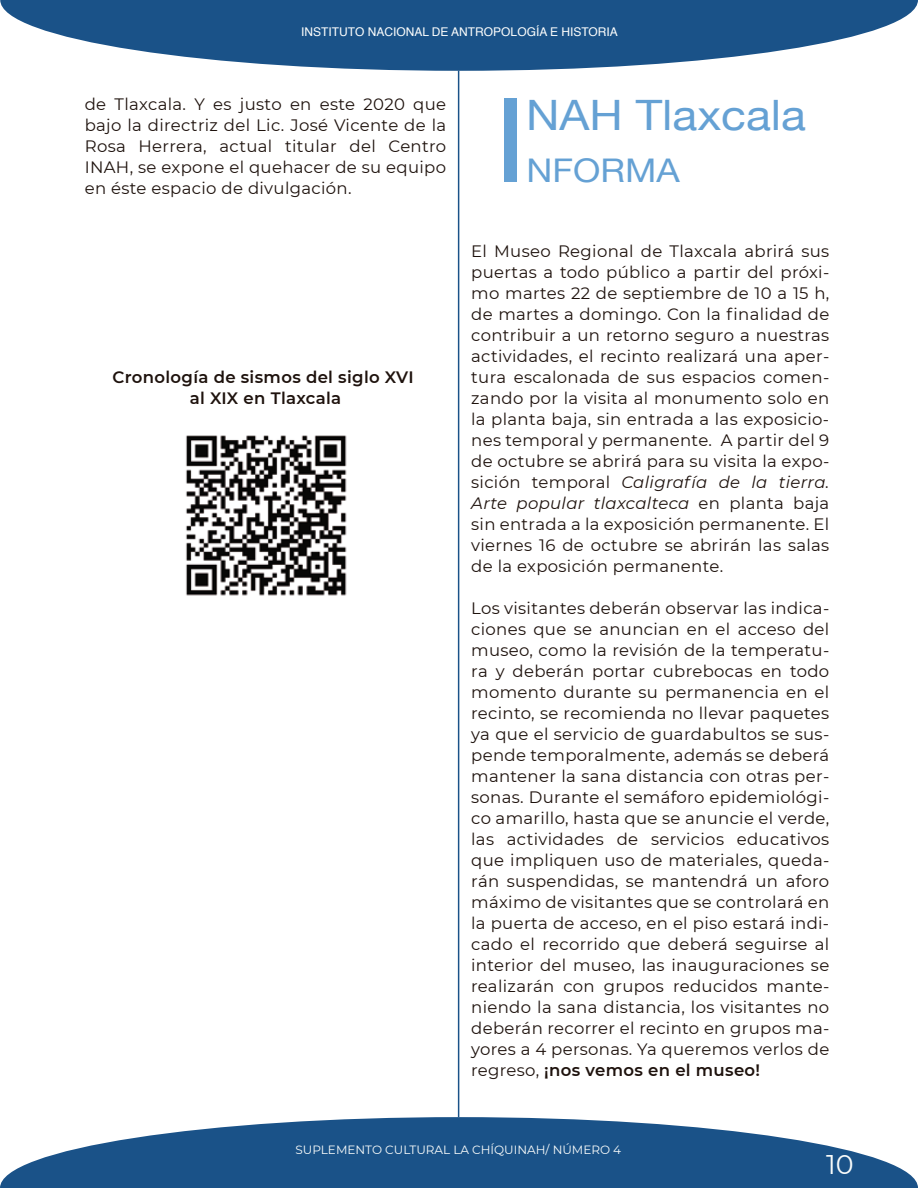
<style>
.page{position:relative;width:918px;height:1188px;background:#fff}
.page>*{position:absolute;margin:0;border:0;box-sizing:border-box;transform-origin:0 0}
.t1{font:116.4px "Helvetica Neue";color:#65a1d4;scale:1.1 1}
.t2{font:41.85px "Helvetica Neue";color:#65a1d4;scale:1.1 1}
.t3{font:32.55px "Helvetica Neue";color:#65a1d4;scale:1.1 1}
.t4{font:27px "Montserrat";color:#fafcfb}
.t5{font:16.5px/21px "Montserrat";letter-spacing:.02em;color:#1e120d;text-align:justify}
.t6{font:600 16.5px/21px "Montserrat";letter-spacing:.02em;color:#1e120d;text-align:center}
.t7{font:12px "Helvetica";color:#fdfefd}
.t8{font:12px "Montserrat";color:#fafcfb}
.s1{font-style:italic}
.s2{font-weight:600}
</style>
<div class="page">
<svg style="left:0;top:1117px;width:918px;height:71px;fill:#1a5288"></svg>
<svg style="left:0;top:0;width:918px;height:71px;fill:#1a5288"></svg>
<hr style="left:458px;top:71px;width:1px;height:1046px;background:#003f7b">
<img style="left:186px;top:435px;width:161px;height:161px">
<p class="t7" style="left:301px;top:22px;width:318px">INSTITUTO NACIONAL DE ANTROPOLOGÍA E HISTORIA</p>
<p class="t5" style="left:85px;top:93px;width:363px">de Tlaxcala. Y es justo en este 2020 que bajo la directriz del Lic. José Vicente de la Rosa Herrera, actual titular del Centro INAH, se expone el quehacer de su equipo en éste espacio de divulgación.</p>
<h2 class="t2" style="left:526px;top:85px;width:256px">NAH Tlaxcala</h2>
<h1 class="t1" style="left:493px;top:57px;width:32px">I</h1>
<h3 class="t3" style="left:527px;top:147px;width:141px">NFORMA</h3>
<p class="t6" style="left:112px;top:366px;width:303px">Cronología de sismos del siglo XVI al XIX en Tlaxcala</p>
<p class="t5" style="left:471px;top:240px;width:360px">El Museo Regional de Tlaxcala abrirá sus puertas a todo público a partir del próxi&shy;mo martes 22 de septiembre de 10 a 15 h, de martes a domingo. Con la finalidad de contribuir a un retorno seguro a nuestras actividades, el recinto realizará una aper&shy;tura escalonada de sus espacios comen&shy;zando por la visita al monumento solo en la planta baja, sin entrada a las exposicio&shy;nes temporal y permanente. A partir del 9 de octubre se abrirá para su visita la expo&shy;sición temporal <span class="s1">Caligrafía de la tierra.<br>Arte popular tlaxcalteca</span> en planta baja sin entrada a la exposición permanente. El viernes 16 de octubre se abrirán las salas de la exposición permanente.</p>
<p class="t5" style="left:471px;top:597px;width:360px">Los visitantes deberán observar las indica&shy;ciones que se anuncian en el acceso del museo, como la revisión de la temperatu&shy;ra y deberán portar cubrebocas en todo momento durante su permanencia en el recinto, se recomienda no llevar paquetes ya que el servicio de guardabultos se sus&shy;pende temporalmente, además se deberá mantener la sana distancia con otras per&shy;sonas. Durante el semáforo epidemiológi&shy;co amarillo, hasta que se anuncie el verde, las actividades de servicios educativos que impliquen uso de materiales, queda&shy;rán suspendidas, se mantendrá un aforo máximo de visitantes que se controlará en la puerta de acceso, en el piso estará indi&shy;cado el recorrido que deberá seguirse al interior del museo, las inauguraciones se realizarán con grupos reducidos mante&shy;niendo la sana distancia, los visitantes no deberán recorrer el recinto en grupos ma&shy;yores a 4 personas. Ya queremos verlos de regreso, <span class="s2">¡nos vemos en el museo!</span></p>
<p class="t8" style="left:296px;top:1141px;width:327px">SUPLEMENTO CULTURAL LA CHÍQUINAH/ NÚMERO 4</p>
<h3 class="t4" style="left:826px;top:1145px;width:29px">10</h3>
</div>
